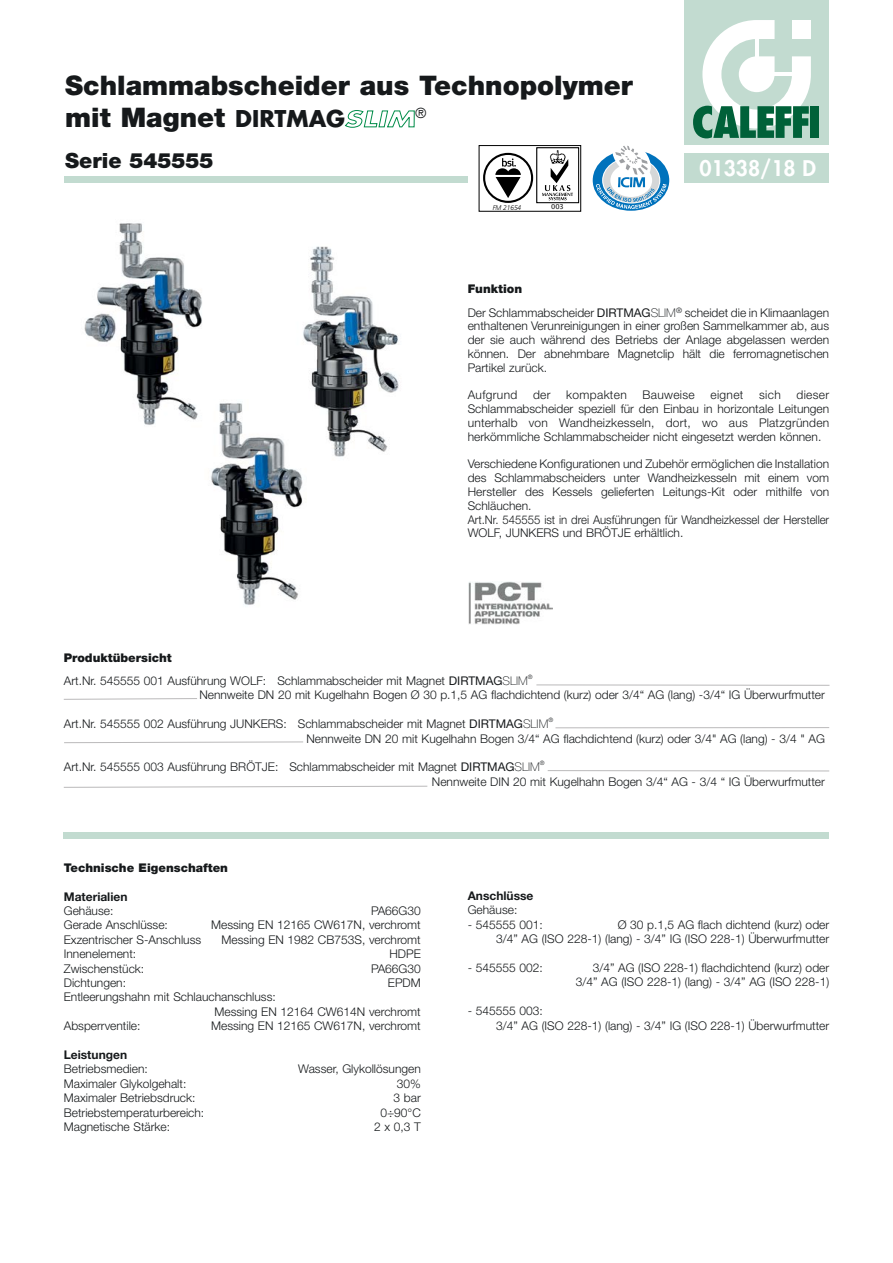
<style>
.page{position:relative;width:893px;height:1263px;background:#fff}
.page>*{position:absolute;margin:0;border:0;box-sizing:border-box;transform-origin:0 0}
.Normale{font:900 27px "Helvetica Neue LT Std";color:#16191b}
.Normale-2{font:900 21px "Helvetica Neue LT Std";color:#16191b}
.Normale-3{font:800 21px "Futura";color:#fff}
.Normale-4{font:13.5px "Futura";color:#16191b}
.Normale-5{font:300 12px/13.8px "Helvetica Neue LT Std";color:#16191b;text-align:justify}
.Normale-6{font:300 12px/13.8px "Helvetica Neue LT Std";color:#16191b;scale:.95 1}
.Normale-7{font:900 12px "Helvetica Neue LT Std";color:#16191b}
.Normale-8{font:700 12px "Helvetica Neue LT Std";color:#16191b}
.Normale-9{font:300 12px "Helvetica Neue LT Std";letter-spacing:.025em;color:#16191b}
.t1{font:italic 300 6.75px "Frutiger";letter-spacing:-.005em;color:#000}
.t2{font:6.75px "Lucida Grande";color:#000}
.Normale-10{font:300 6px "Helvetica Neue LT Std";color:#16191b}
.s1{font-family:"Futura";font-weight:700;font-size:22.5px}
.s2{font-weight:400}
.s3{font-weight:100}
</style>
<div class="page">
<div style="left:685px;top:153px;width:144px;height:30px;background:#c2dbd0"></div>
<svg style="left:345px;top:110px;width:70px;height:18px"></svg>
<div style="left:685px;top:0;width:144px;height:145px;background:#c2dbd0"></div>
<svg style="left:693px;top:20px;width:118px;height:118px"></svg>
<div style="left:810px;top:106px;width:9px;height:32px;background:#006139"></div>
<div style="left:64px;top:176px;width:404px;height:7px;background:#c2dbd0"></div>
<svg style="left:593px;top:150px;width:76px;height:61px"></svg>
<svg style="left:596px;top:145px;width:71px;height:64px"></svg>
<svg style="left:479px;top:145px;width:102px;height:67px"></svg>
<img style="left:469px;top:581px;width:84px;height:43px">
<hr style="left:536px;top:684px;width:293px;height:2px;background:#bab9ba">
<svg style="left:63px;top:698px;width:134px;height:2px"></svg>
<div style="left:63px;top:832px;width:766px;height:7px;background:#c2dbd0"></div>
<img style="left:84px;top:223px;width:118px;height:202px">
<img style="left:303px;top:246px;width:96px;height:211px">
<hr style="left:555px;top:727px;width:274px;height:1px;background:#bab9ba">
<hr style="left:548px;top:770px;width:281px;height:1px;background:#bab9ba">
<svg style="left:64px;top:741px;width:239px;height:2px"></svg>
<svg style="left:63px;top:785px;width:365px;height:3px"></svg>
<img style="left:211px;top:400px;width:102px;height:205px">
<p class="Normale" style="left:65px;top:69px;width:569px">Schlammabscheider aus Technopolymer</p>
<p class="Normale" style="left:65px;top:102px;width:281px">mit Magnet <span class="s1">DIRTMAG</span></p>
<p class="Normale-4" style="left:416px;top:104px;width:12px">®</p>
<p class="Normale-2" style="left:65px;top:148px;width:150px">Serie 545555</p>
<p class="Normale-3" style="left:699px;top:154px;width:118px">01338/18 D</p>
<p class="t1" style="left:493px;top:204px;width:30px">FM 21654</p>
<p class="t2" style="left:551px;top:203px;width:14px">003</p>
<p class="Normale-7" style="left:468px;top:282px;width:56px">Funktion</p>
<p class="Normale-5" style="left:468px;top:305px;width:363px">Der Schlammabscheider <span class="s2">DIRTMAG</span><span class="s3">SLIM</span><sup>®</sup> scheidet die in Klimaanlagen enthaltenen Verunreinigungen in einer großen Sammelkammer ab, aus der sie auch während des Betriebs der Anlage abgelassen werden können. Der abnehmbare Magnetclip hält die ferromagnetischen Partikel zurück.</p>
<p class="Normale-9" style="left:468px;top:388px;width:51px">Aufgrund</p>
<p class="Normale-5" style="left:533px;top:388px;width:19px">der</p>
<p class="Normale-9" style="left:566px;top:388px;width:62px">kompakten</p>
<p class="Normale-9" style="left:642px;top:388px;width:54px">Bauweise</p>
<p class="Normale-5" style="left:710px;top:388px;width:34px">eignet</p>
<p class="Normale-5" style="left:759px;top:388px;width:23px">sich</p>
<p class="Normale-5" style="left:468px;top:388px;width:363px;text-indent:329px">dieser Schlammabscheider speziell für den Einbau in horizontale Leitungen unterhalb von Wandheizkesseln, dort, wo aus Platzgründen herkömmliche Schlammabscheider nicht eingesetzt werden können.</p>
<p class="Normale-5" style="left:468px;top:457px;width:363px">Verschiedene Konfigurationen und Zubehör ermöglichen die Installation des Schlammabscheiders unter Wandheizkesseln mit einem vom Hersteller des Kessels gelieferten Leitungs-Kit oder mithilfe von Schläuchen.</p>
<p class="Normale-6" style="left:468px;top:512px;width:382px">Art.Nr. 545555 ist in drei Ausführungen für Wandheizkessel der Hersteller<br>WOLF, JUNKERS und BRÖTJE erhältlich.</p>
<p class="Normale-7" style="left:64px;top:650px;width:109px">Produktübersicht</p>
<p class="Normale-5" style="left:64px;top:674px;width:466px">Art.Nr. 545555 001 Ausführung WOLF: Schlammabscheider mit Magnet <span class="s2">DIRTMAG</span><span class="s3">SLIM</span></p>
<p class="Normale-10" style="left:528px;top:673px;width:6px">®</p>
<p class="Normale-5" style="left:199px;top:688px;width:627px">Nennweite DN 20 mit Kugelhahn Bogen Ø 30 p.1,5 AG flachdichtend (kurz) oder 3/4“ AG (lang) -3/4“ IG Überwurfmutter</p>
<p class="Normale-5" style="left:64px;top:717px;width:486px">Art.Nr. 545555 002 Ausführung JUNKERS: Schlammabscheider mit Magnet <span class="s2">DIRTMAG</span><span class="s3">SLIM</span></p>
<p class="Normale-10" style="left:548px;top:716px;width:6px">®</p>
<p class="Normale-5" style="left:306px;top:731px;width:520px">Nennweite DN 20 mit Kugelhahn Bogen 3/4“ AG flachdichtend (kurz) oder 3/4" AG (lang) - 3/4 " AG</p>
<p class="Normale-5" style="left:64px;top:760px;width:478px">Art.Nr. 545555 003 Ausführung BRÖTJE: Schlammabscheider mit Magnet <span class="s2">DIRTMAG</span><span class="s3">SLIM</span></p>
<p class="Normale-10" style="left:540px;top:760px;width:6px">®</p>
<p class="Normale-5" style="left:432px;top:774px;width:395px">Nennweite DIN 20 mit Kugelhahn Bogen 3/4“ AG - 3/4 “ IG Überwurfmutter</p>
<p class="Normale-7" style="left:64px;top:860px;width:166px">Technische Eigenschaften</p>
<p class="Normale-8" style="left:64px;top:889px;width:65px">Materialien</p>
<p class="Normale-5" style="left:64px;top:903px;width:51px">Gehäuse:</p>
<p class="Normale-5" style="left:371px;top:903px;width:51px">PA66G30</p>
<p class="Normale-5" style="left:64px;top:918px;width:106px">Gerade Anschlüsse:</p>
<p class="Normale-5" style="left:211px;top:918px;width:211px">Messing EN 12165 CW617N, verchromt</p>
<p class="Normale-5" style="left:64px;top:932px;width:139px">Exzentrischer S-Anschluss</p>
<p class="Normale-5" style="left:222px;top:932px;width:201px">Messing EN 1982 CB753S, verchromt</p>
<p class="Normale-5" style="left:64px;top:947px;width:74px">Innenelement:</p>
<p class="Normale-5" style="left:389px;top:947px;width:33px">HDPE</p>
<p class="Normale-5" style="left:64px;top:961px;width:82px">Zwischenstück:</p>
<p class="Normale-5" style="left:371px;top:961px;width:51px">PA66G30</p>
<p class="Normale-5" style="left:64px;top:975px;width:64px">Dichtungen:</p>
<p class="Normale-5" style="left:388px;top:975px;width:34px">EPDM</p>
<p class="Normale-5" style="left:64px;top:990px;width:214px">Entleerungshahn mit Schlauchanschluss:</p>
<p class="Normale-5" style="left:214px;top:1004px;width:208px">Messing EN 12164 CW614N verchromt</p>
<p class="Normale-5" style="left:64px;top:1019px;width:78px">Absperrventile:</p>
<p class="Normale-5" style="left:211px;top:1019px;width:211px">Messing EN 12165 CW617N, verchromt</p>
<p class="Normale-8" style="left:64px;top:1047px;width:65px">Leistungen</p>
<p class="Normale-5" style="left:64px;top:1062px;width:86px">Betriebsmedien:</p>
<p class="Normale-5" style="left:298px;top:1062px;width:124px">Wasser, Glykollösungen</p>
<p class="Normale-5" style="left:64px;top:1076px;width:124px">Maximaler Glykolgehalt:</p>
<p class="Normale-5" style="left:397px;top:1076px;width:26px">30%</p>
<p class="Normale-5" style="left:64px;top:1091px;width:133px">Maximaler Betriebsdruck:</p>
<p class="Normale-5" style="left:394px;top:1091px;width:29px">3 bar</p>
<p class="Normale-5" style="left:64px;top:1105px;width:142px">Betriebstemperaturbereich:</p>
<p class="Normale-5" style="left:380px;top:1105px;width:42px">0÷90°C</p>
<p class="Normale-5" style="left:64px;top:1119px;width:108px">Magnetische Stärke:</p>
<p class="Normale-5" style="left:374px;top:1119px;width:48px">2 x 0,3 T</p>
<p class="Normale-8" style="left:468px;top:888px;width:67px">Anschlüsse</p>
<p class="Normale-5" style="left:468px;top:903px;width:51px">Gehäuse:</p>
<p class="Normale-5" style="left:468px;top:917px;width:77px">- 545555 001:</p>
<p class="Normale-5" style="left:618px;top:917px;width:213px">Ø 30 p.1,5 AG flach dichtend (kurz) oder</p>
<p class="Normale-5" style="left:496px;top:932px;width:335px">3/4” AG (ISO 228-1) (lang) - 3/4” IG (ISO 228-1) Überwurfmutter</p>
<p class="Normale-5" style="left:468px;top:960px;width:77px">- 545555 002:</p>
<p class="Normale-5" style="left:593px;top:960px;width:238px">3/4” AG (ISO 228-1) flachdichtend (kurz) oder</p>
<p class="Normale-5" style="left:576px;top:975px;width:255px">3/4” AG (ISO 228-1) (lang) - 3/4” AG (ISO 228-1)</p>
<p class="Normale-5" style="left:468px;top:1004px;width:77px">- 545555 003:</p>
<p class="Normale-5" style="left:496px;top:1018px;width:335px">3/4” AG (ISO 228-1) (lang) - 3/4” IG (ISO 228-1) Überwurfmutter</p>
</div>
